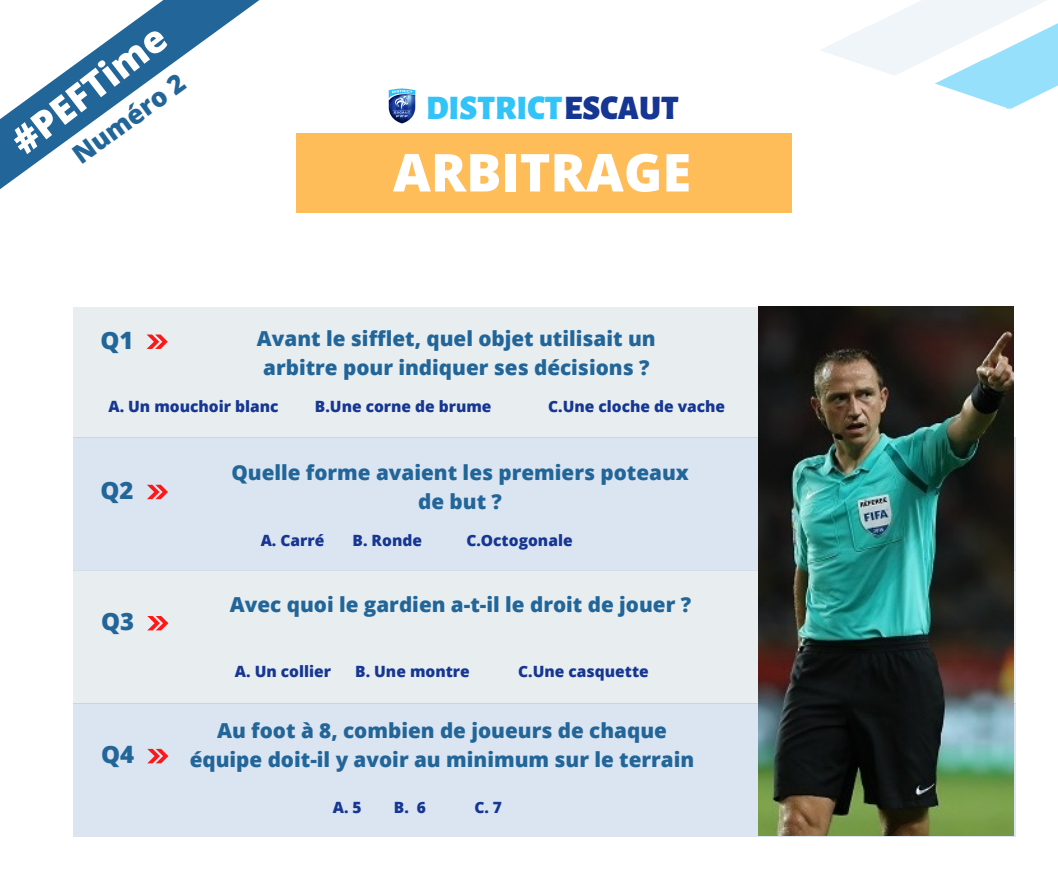
<style>
.page{position:relative;width:1058px;height:887px;background:#fff}
.page>*{position:absolute;margin:0;border:0;box-sizing:border-box;transform-origin:0 0}
.t1{font:800 52.2px "Open Sans";color:#fff}
.t2{font:800 49.2px "Open Sans";color:#fff}
.t3{font:800 37.5px "Open Sans";color:#fff}
.t4{font:900 33.9px "Alegreya Sans SC";color:#32c3f8}
.t5{font:800 26.1px "Open Sans";color:#269}
.t6{font:800 23.85px "Open Sans";color:#269}
.t7{font:800 20.7px/28.8px "Open Sans";color:#269;text-align:center}
.t8{font:800 15.45px "Open Sans";color:#153692}
.s1{color:#153692}
</style>
<div class="page">
<div style="left:73px;top:307px;width:940px;height:130px;background:#e8edf0"></div>
<svg style="left:821px;top:0;width:237px;height:109px"></svg>
<svg style="left:0;top:0;width:456px;height:189px"></svg>
<svg style="left:147px;top:334px;width:21px;height:15px"></svg>
<img style="left:385px;top:89px;width:32px;height:36px">
<div style="left:296px;top:134px;width:496px;height:79px;background:#ffbd59"></div>
<div style="left:73px;top:437px;width:942px;height:133px;background:#dbe4f1"></div>
<div style="left:73px;top:570px;width:942px;height:133px;background:#e8edf0"></div>
<div style="left:73px;top:703px;width:942px;height:133px;background:#dbe4f1"></div>
<img style="left:759px;top:307px;width:254px;height:528px">
<svg style="left:147px;top:485px;width:21px;height:14px"></svg>
<svg style="left:147px;top:616px;width:21px;height:14px"></svg>
<svg style="left:147px;top:748px;width:21px;height:15px"></svg>
<h3 class="t3" style="left:0;top:125px;width:186px;rotate:-38deg">#PEFTime</h3>
<p class="t5" style="left:65px;top:142px;width:134px;rotate:-36deg">Numéro 2</p>
<p class="t6" style="left:100px;top:323px;width:35px">Q1</p>
<h3 class="t4" style="left:426px;top:89px;width:254px">DISTRICT<span class="s1">ESCAUT</span></h3>
<h2 class="t2" style="left:374px;top:140px;width:338px">Culture FOOT</h2>
<h1 class="t1" style="left:393px;top:136px;width:300px">ARBITRAGE</h1>
<p class="t7" style="left:257px;top:323px;width:400px">Avant le sifflet, quel objet utilisait un arbitre pour indiquer ses décisions ?</p>
<p class="t8" style="left:108px;top:395px;width:172px">A. Un mouchoir blanc</p>
<p class="t8" style="left:315px;top:395px;width:178px">B.Une corne de brume</p>
<p class="t8" style="left:548px;top:395px;width:178px">C.Une cloche de vache</p>
<p class="t6" style="left:101px;top:473px;width:35px">Q2</p>
<p class="t6" style="left:101px;top:604px;width:35px">Q3</p>
<p class="t6" style="left:101px;top:737px;width:35px">Q4</p>
<p class="t7" style="left:231px;top:458px;width:459px">Quelle forme avaient les premiers poteaux de but ?</p>
<p class="t8" style="left:261px;top:529px;width:65px">A. Carré</p>
<p class="t8" style="left:352px;top:529px;width:71px">B. Ronde</p>
<p class="t8" style="left:466px;top:529px;width:108px">C.Octogonale</p>
<p class="t7" style="left:230px;top:589px;width:463px">Avec quoi le gardien a-t-il le droit de jouer ?</p>
<p class="t8" style="left:235px;top:660px;width:98px">A. Un collier</p>
<p class="t8" style="left:355px;top:660px;width:116px">B. Une montre</p>
<p class="t8" style="left:518px;top:660px;width:132px">C.Une casquette</p>
<p class="t7" style="left:190px;top:715px;width:506px">Au foot à 8, combien de joueurs de chaque équipe doit-il y avoir au minimum sur le terrain</p>
<p class="t8" style="left:333px;top:796px;width:30px">A. 5</p>
<p class="t8" style="left:394px;top:796px;width:34px">B. 6</p>
<p class="t8" style="left:474px;top:796px;width:29px">C. 7</p>
</div>
